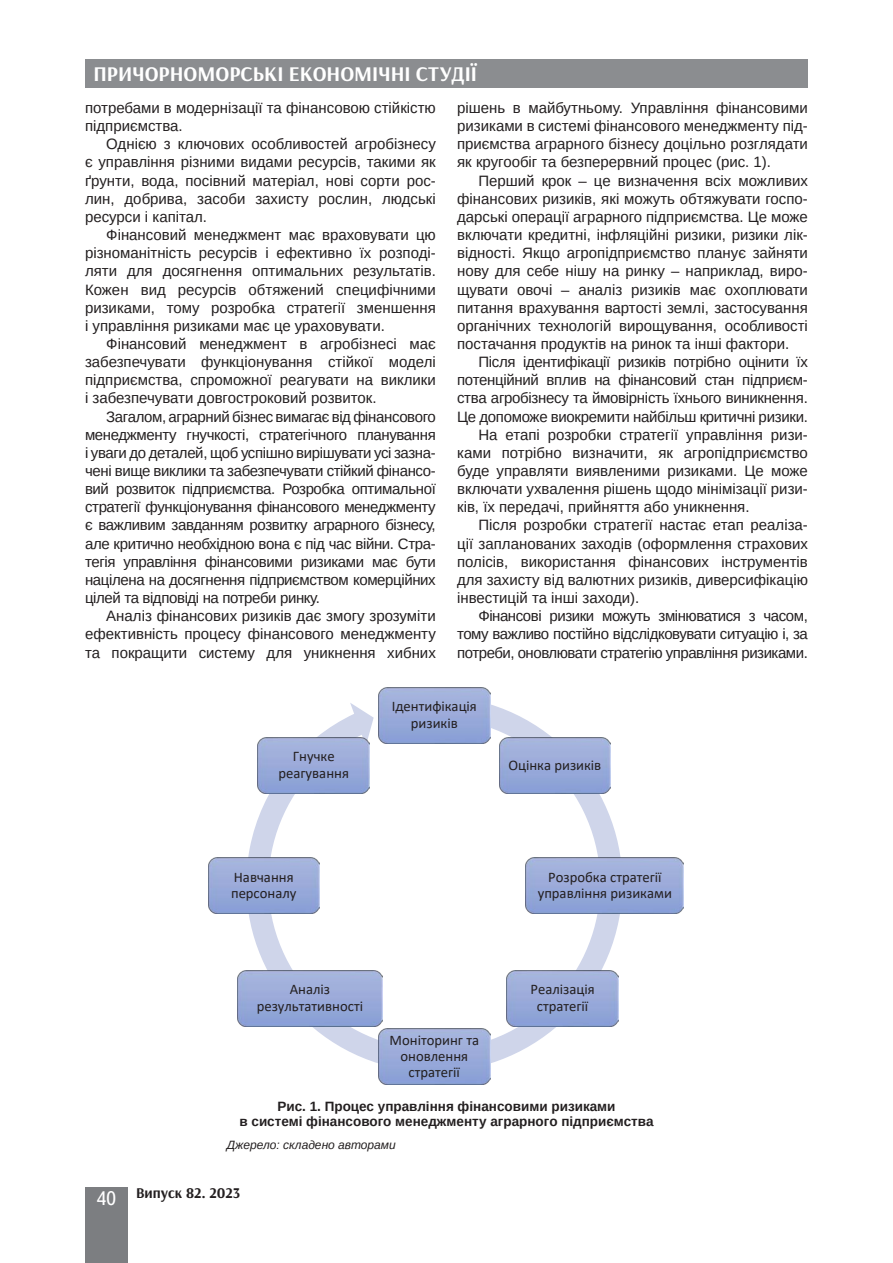
<style>
.page{position:relative;width:893px;height:1263px;background:#fff}
.page>*{position:absolute;margin:0;border:0;box-sizing:border-box;transform-origin:0 0}
.t1{font:700 21px "Arsenal";color:#fff}
.t2{font:15px/18.1px "Arimo";color:#231f20;text-align:justify}
.t3{font:15px "Arimo";letter-spacing:-.02em;color:#231f20}
.t4{font:15px "Arimo";letter-spacing:-.03em;color:#231f20}
.t5{font:700 15px "Arsenal";color:#231f20}
.t6{font:14.7px/16.2px "Calibri";color:#231f20;text-align:center}
.t7{font:700 13.5px/15px "Arimo";color:#231f20;text-align:center}
.t8{font:italic 12px "Arimo";color:#231f20}
.s1{font-family:"Ukrainian Text";font-weight:400;font-size:19.5px;color:#fff}
</style>
<div class="page">
<div style="left:85px;top:59px;width:723px;height:29px;background:#8b8d90"></div>
<div style="left:85px;top:1186px;width:43px;height:76px;background:#7c7e81"></div>
<svg style="left:230px;top:699px;width:409px;height:386px"></svg>
<img style="left:379px;top:687px;width:111px;height:56px">
<img style="left:499px;top:737px;width:112px;height:56px">
<img style="left:526px;top:858px;width:158px;height:56px">
<img style="left:507px;top:970px;width:111px;height:56px">
<img style="left:379px;top:1028px;width:111px;height:56px">
<img style="left:237px;top:970px;width:146px;height:56px">
<img style="left:208px;top:858px;width:112px;height:56px">
<img style="left:258px;top:737px;width:111px;height:56px">
<h1 class="t1" style="left:94px;top:61px;width:385px">ПРИЧОРНОМОРСЬКІ ЕКОНОМІЧНІ СТУДІЇ</h1>
<p class="t2" style="left:85px;top:99px;width:352px">потребами в модернізації та фінансовою стійкістю підприємства.</p>
<p class="t2" style="left:85px;top:135px;width:352px;text-indent:21px">Однією з ключових особливостей агробізнесу є управління різними видами ресурсів, такими як ґрунти, вода, посівний матеріал, нові сорти рос&shy;лин, добрива, засоби захисту рослин, людські ресурси і капітал.</p>
<p class="t2" style="left:85px;top:226px;width:352px;text-indent:21px">Фінансовий менеджмент має враховувати цю різноманітність ресурсів і ефективно їх розподі&shy;ляти для досягнення оптимальних результатів.<br>Кожен вид ресурсів обтяжений специфічними ризиками, тому розробка стратегії зменшення і управління ризиками має це ураховувати.</p>
<p class="t2" style="left:85px;top:335px;width:352px;text-indent:21px">Фінансовий менеджмент в агробізнесі має забезпечувати функціонування стійкої моделі підприємства, спроможної реагувати на виклики і забезпечувати довгостроковий розвиток.</p>
<p class="t2" style="left:85px;top:407px;width:352px;text-indent:21px">Загалом, аграрний бізнес вимагає від фінансового менеджменту гнучкості, стратегічного планування і уваги до деталей, щоб успішно вирішувати усі зазна&shy;чені вище виклики та забезпечувати стійкий фінансо&shy;вий розвиток підприємства. Розробка оптимальної стратегії функціонування фінансового менеджменту є важливим завданням розвитку аграрного бізнесу, але критично необхідною вона є під час війни. Стра&shy;тегія управління фінансовими ризиками має бути націлена на досягнення підприємством комерційних цілей та відповіді на потреби ринку.</p>
<p class="t2" style="left:85px;top:607px;width:352px;text-indent:21px">Аналіз фінансових ризиків дає змогу зрозуміти ефективність процесу фінансового менеджменту та покращити систему для уникнення хибних</p>
<p class="t2" style="left:457px;top:99px;width:352px">рішень в майбутньому. Управління фінансовими ризиками в системі фінансового менеджменту під&shy;приємства аграрного бізнесу доцільно розглядати як кругообіг та безперервний процес (рис. 1).</p>
<p class="t2" style="left:457px;top:171px;width:352px;text-indent:21px">Перший крок – це визначення всіх можливих фінансових ризиків, які можуть обтяжувати госпо&shy;дарські операції аграрного підприємства. Це може включати кредитні, інфляційні ризики, ризики лік&shy;відності. Якщо агропідприємство планує зайняти нову для себе нішу на ринку – наприклад, виро&shy;щувати овочі – аналіз ризиків має охоплювати питання врахування вартості землі, застосування органічних технологій вирощування, особливості постачання продуктів на ринок та інші фактори.</p>
<p class="t3" style="left:478px;top:352px;width:331px">Після ідентифікації ризиків потрібно оцінити їх</p>
<p class="t3" style="left:457px;top:371px;width:352px">потенційний вплив на фінансовий стан підприєм-</p>
<p class="t3" style="left:457px;top:389px;width:352px">ства агробізнесу та ймовірність їхнього виникнення.</p>
<p class="t3" style="left:457px;top:407px;width:352px">Це допоможе виокремити найбільш критичні ризики.</p>
<p class="t2" style="left:478px;top:426px;width:331px">На етапі розробки стратегії управління ризи-</p>
<p class="t2" style="left:457px;top:444px;width:352px">ками потрібно визначити, як агропідприємство</p>
<p class="t2" style="left:457px;top:462px;width:352px">буде управляти виявленими ризиками. Це може</p>
<p class="t2" style="left:457px;top:480px;width:352px">включати ухвалення рішень щодо мінімізації ризи-</p>
<p class="t2" style="left:457px;top:498px;width:294px">ків, їх передачі, прийняття або уникнення.</p>
<p class="t2" style="left:478px;top:516px;width:331px">Після розробки стратегії настає етап реаліза-</p>
<p class="t2" style="left:457px;top:534px;width:352px">ції запланованих заходів (оформлення страхових</p>
<p class="t2" style="left:457px;top:553px;width:352px">полісів, використання фінансових інструментів</p>
<p class="t2" style="left:457px;top:571px;width:352px">для захисту від валютних ризиків, диверсифікацію</p>
<p class="t2" style="left:457px;top:589px;width:184px">інвестицій та інші заходи).</p>
<p class="t4" style="left:478px;top:606px;width:331px">Фінансові ризики можуть змінюватися з часом,</p>
<p class="t4" style="left:457px;top:625px;width:352px">тому важливо постійно відслідковувати ситуацію і, за</p>
<p class="t4" style="left:457px;top:643px;width:352px">потреби, оновлювати стратегію управління ризиками.</p>
<p class="t6" style="left:279px;top:748px;width:72px">Гнучке реагування</p>
<p class="t6" style="left:392px;top:698px;width:87px">Ідентифікація ризиків</p>
<p class="t6" style="left:508px;top:756px;width:94px">Оцінка ризиків</p>
<p class="t6" style="left:231px;top:869px;width:67px;text-align:left">Навчання персоналу</p>
<p class="t6" style="left:257px;top:981px;width:108px">Аналіз результативності</p>
<p class="t6" style="left:390px;top:1031px;width:91px">Моніторинг та оновлення стратегії</p>
<p class="t6" style="left:538px;top:869px;width:136px">Розробка стратегії управління ризиками</p>
<p class="t6" style="left:530px;top:981px;width:66px">Реалізація стратегії</p>
<p class="t7" style="left:239px;top:1099px;width:416px">Рис. 1. Процес управління фінансовими ризиками<br>в системі фінансового менеджменту аграрного підприємства</p>
<p class="t8" style="left:227px;top:1137px;width:171px">Джерело: складено авторами</p>
<p class="t5" style="left:96px;top:1183px;width:146px"><span class="s1">40</span> Випуск 82. 2023</p>
</div>
